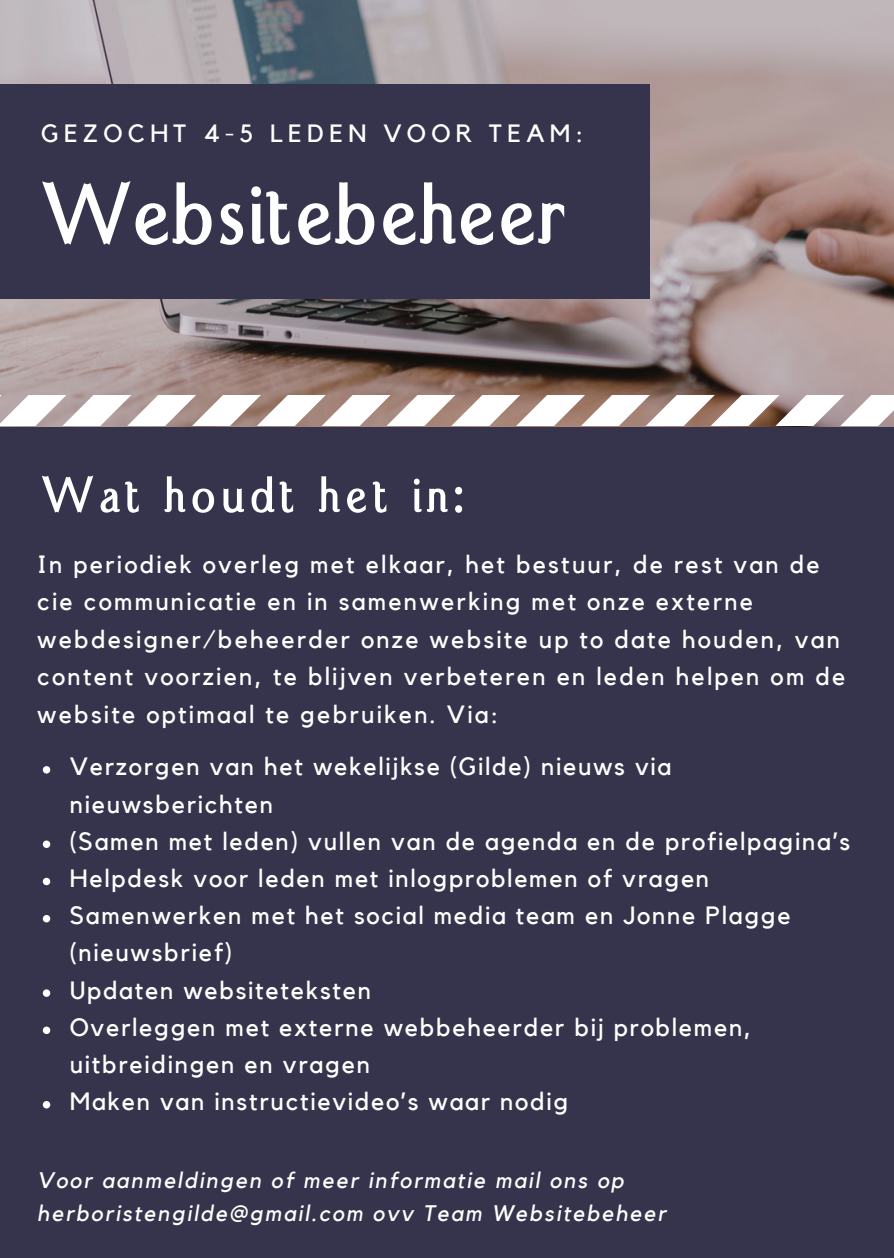
<style>
.page{position:relative;width:894px;height:1258px;background:#fff}
.page>*{position:absolute;margin:0;border:0;box-sizing:border-box;transform-origin:0 0}
.t1{font:700 89.7px "Port Credit";letter-spacing:.04em;color:#fff}
.t2{font:700 52.5px "Port Credit";letter-spacing:.12em;color:#fff}
.t3{font:24.9px/37.2px "Kollektif";letter-spacing:.07em;color:#fff}
.t4{font:24.9px/37.5px "Kollektif";letter-spacing:.09em;color:#fff}
.t5{font:24.9px "Kollektif";letter-spacing:.21em;color:#fff}
.t6{font:italic 22.5px/33.6px "Kollektif";letter-spacing:.09em;color:#fff}
</style>
<div class="page">
<div style="left:0;top:0;width:893px;height:1258px;background:#35344c"></div>
<img style="left:0;top:0;width:893px;height:427px">
<div style="left:0;top:84px;width:649px;height:214px;background:#35344c"></div>
<svg style="left:43px;top:766px;width:7px;height:7px"></svg>
<svg style="left:43px;top:840px;width:7px;height:8px"></svg>
<svg style="left:43px;top:878px;width:7px;height:7px"></svg>
<svg style="left:43px;top:915px;width:7px;height:7px"></svg>
<svg style="left:43px;top:989px;width:7px;height:8px"></svg>
<svg style="left:43px;top:1026px;width:7px;height:8px"></svg>
<svg style="left:43px;top:1101px;width:7px;height:7px"></svg>
<svg style="left:0;top:396px;width:893px;height:29px;background:#d8ccc8"></svg>
<h3 class="t5" style="left:41px;top:122px;width:543px">GEZOCHT 4-5 LEDEN VOOR TEAM:</h3>
<p class="t1" style="left:41px;top:168px;width:527px">Websitebeheer</p>
<h1 class="t2" style="left:41px;top:468px;width:424px">Wat houdt het in:</h1>
<p class="t4" style="left:37px;top:547px;width:809px">In periodiek overleg met elkaar, het bestuur, de rest van de cie communicatie en in samenwerking met onze externe webdesigner/beheerder onze website up to date houden, van content voorzien, te blijven verbeteren en leden helpen om de website optimaal te gebruiken. Via:</p>
<p class="t3" style="left:70px;top:749px;width:603px">Verzorgen van het wekelijkse (Gilde) nieuws via nieuwsberichten</p>
<h2 class="t3" style="left:70px;top:823px;width:781px">(Samen met leden) vullen van de agenda en de profielpagina’s</h2>
<h4 class="t3" style="left:70px;top:861px;width:641px">Helpdesk voor leden met inlogproblemen of vragen</h4>
<p class="t3" style="left:70px;top:898px;width:722px">Samenwerken met het social media team en Jonne Plagge (nieuwsbrief)</p>
<p class="t3" style="left:70px;top:972px;width:303px">Updaten websiteteksten</p>
<p class="t3" style="left:70px;top:1009px;width:683px">Overleggen met externe webbeheerder bij problemen, uitbreidingen en vragen</p>
<p class="t3" style="left:70px;top:1084px;width:500px">Maken van instructievideo’s waar nodig</p>
<p class="t6" style="left:37px;top:1164px;width:630px">Voor aanmeldingen of meer informatie mail ons op herboristengilde@gmail.com ovv Team Websitebeheer</p>
</div>
